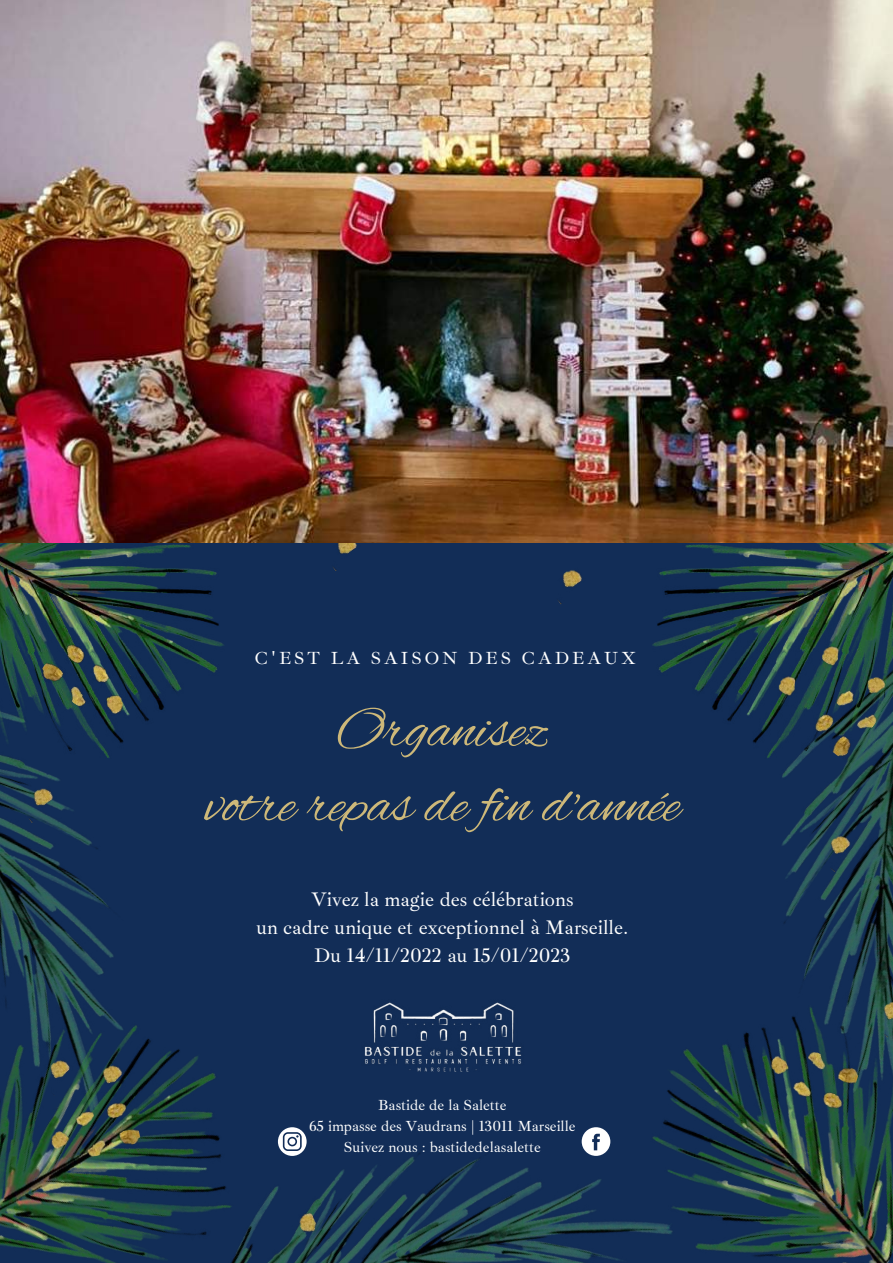
<style>
.page{position:relative;width:893px;height:1263px;background:#122d57}
.page>*{position:absolute;margin:0;border:0;box-sizing:border-box;transform-origin:0 0}
.t1{font:59.03px/74.8px "Alex Brush";color:#cdb879;text-align:center}
.t2{font:20.1px/28.1px "Ibarra Real Nova";color:#fff;text-align:center}
.t3{font:18px "Ibarra Real Nova";letter-spacing:.165em;color:#fff}
.t4{font:15px/20.9px "Ibarra Real Nova";color:#fff;text-align:center}
</style>
<div class="page">
<img style="left:0;top:758px;width:114px;height:208px">
<img style="left:0;top:543px;width:224px;height:215px">
<img style="left:782px;top:758px;width:111px;height:208px">
<img style="left:652px;top:543px;width:241px;height:215px">
<img style="left:292px;top:1139px;width:318px;height:124px">
<img style="left:333px;top:543px;width:24px;height:28px">
<img style="left:0;top:0;width:893px;height:543px">
<img style="left:0;top:966px;width:292px;height:297px">
<img style="left:610px;top:966px;width:283px;height:297px">
<img style="left:817px;top:825px;width:46px;height:47px">
<img style="left:870px;top:990px;width:23px;height:47px">
<img style="left:292px;top:1199px;width:39px;height:49px">
<img style="left:18px;top:779px;width:48px;height:44px">
<img style="left:558px;top:570px;width:24px;height:34px">
<img style="left:37px;top:631px;width:105px;height:98px">
<img style="left:758px;top:1039px;width:103px;height:80px">
<img style="left:90px;top:1054px;width:45px;height:38px">
<img style="left:37px;top:1049px;width:46px;height:47px">
<img style="left:43px;top:1092px;width:99px;height:73px">
<img style="left:820px;top:636px;width:26px;height:21px">
<img style="left:777px;top:666px;width:25px;height:43px">
<img style="left:802px;top:657px;width:91px;height:105px">
<img style="left:364px;top:1002px;width:158px;height:70px">
<svg style="left:278px;top:1127px;width:29px;height:29px"></svg>
<svg style="left:582px;top:1127px;width:28px;height:29px"></svg>
<p class="t3" style="left:255px;top:647px;width:382px">C'EST LA SAISON DES CADEAUX</p>
<h1 class="t1" style="left:205px;top:696px;width:477px">Organisez<br>votre repas de fin d'année</h1>
<p class="t2" style="left:256px;top:885px;width:374px">Vivez la magie des célébrations<br>un cadre unique et exceptionnel à Marseille.<br>Du 14/11/2022 au 15/01/2023</p>
<p class="t4" style="left:309px;top:1095px;width:268px">Bastide de la Salette<br>65 impasse des Vaudrans | 13011 Marseille<br>Suivez nous : bastidedelasalette</p>
</div>
